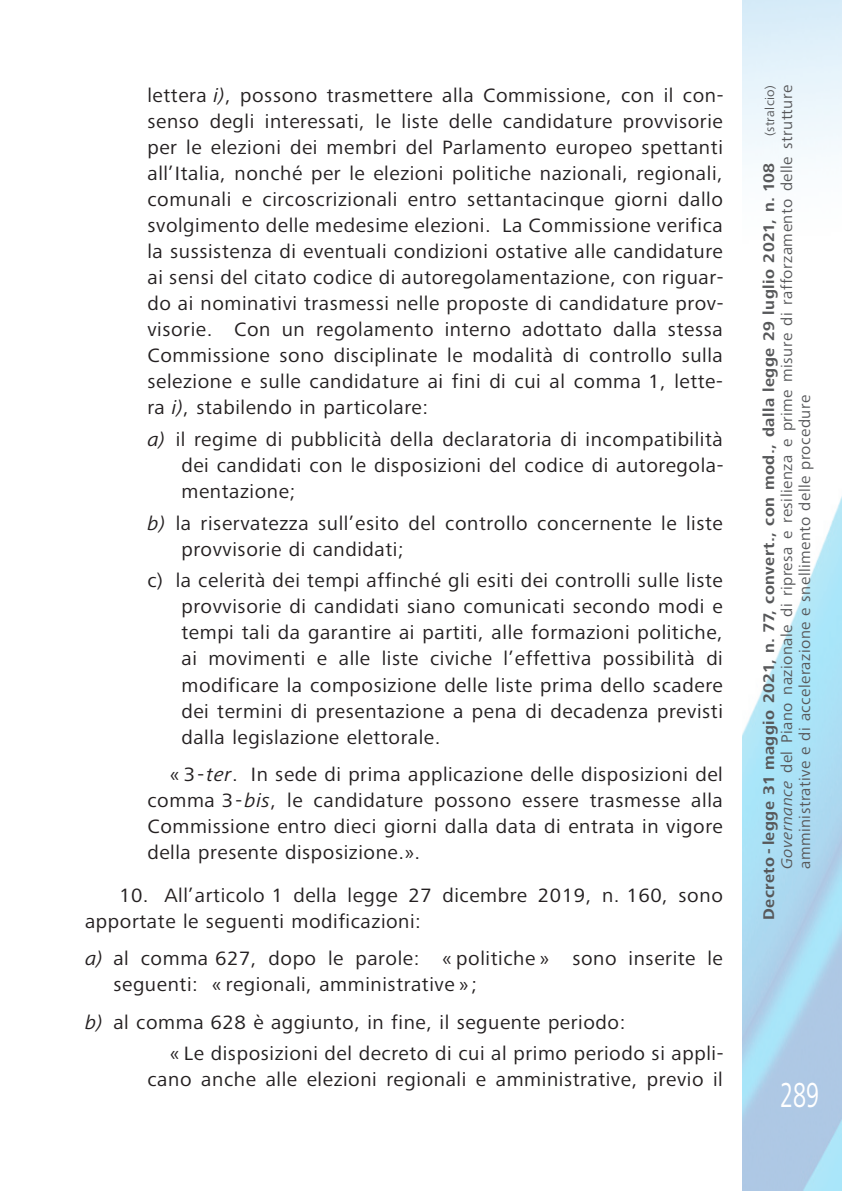
<style>
.page{position:relative;width:842px;height:1191px;background:#fff}
.page>*{position:absolute;margin:0;border:0;box-sizing:border-box;transform-origin:0 0}
.t1{font:36px "Frutiger Next Pro";color:#fff;scale:.67 1}
.t2{font:20px/26px "Frutiger Next Pro";letter-spacing:.025em;color:#231f20;text-align:justify;scale:1.05 1}
.t3{font:16px/18px "Frutiger Next Pro";letter-spacing:.025em;color:#57585a;scale:1.05 1}
.t4{font:700 16px "Frutiger Next Pro";letter-spacing:.03em;color:#57585a;scale:1.05 1}
.t5{font:13px "Frutiger Next Pro";letter-spacing:.025em;color:#57585a;scale:1.05 1}
.s1{font-style:italic}
</style>
<div class="page">
<img style="left:743px;top:0;width:99px;height:1191px">
<p class="t2" style="left:147px;top:84px;width:550px">lettera <span class="s1">i)</span>, possono trasmettere alla Commissione, con il con&shy;senso degli interessati, le liste delle candidature provvisorie per le elezioni dei membri del Parlamento europeo spettanti all’Italia, nonché per le elezioni politiche nazionali, regionali, comunali e circoscrizionali entro settantacinque giorni dallo svolgimento delle medesime elezioni. La Commissione verifica la sussistenza di eventuali condizioni ostative alle candidature ai sensi del citato codice di autoregolamentazione, con riguar&shy;do ai nominativi trasmessi nelle proposte di candidature prov&shy;visorie. Con un regolamento interno adottato dalla stessa Commissione sono disciplinate le modalità di controllo sulla selezione e sulle candidature ai fini di cui al comma 1, lette&shy;ra <span class="s1">i)</span>, stabilendo in particolare:</p>
<p class="t2" style="left:181px;top:428px;width:518px;text-indent:-34px"><span class="s1">a)</span> il regime di pubblicità della declaratoria di incompatibilità dei candidati con le disposizioni del codice di autoregola&shy;mentazione;</p>
<p class="t2" style="left:181px;top:512px;width:517px;text-indent:-34px"><span class="s1">b)</span> la riservatezza sull’esito del controllo concernente le liste provvisorie di candidati;</p>
<p class="t2" style="left:181px;top:569px;width:517px;text-indent:-34px">c) la celerità dei tempi affinché gli esiti dei controlli sulle liste provvisorie di candidati siano comunicati secondo modi e tempi tali da garantire ai partiti, alle formazioni politiche, ai movimenti e alle liste civiche l’effettiva possibilità di modificare la composizione delle liste prima dello scadere dei termini di presentazione a pena di decadenza previsti dalla legislazione elettorale.</p>
<p class="t2" style="left:147px;top:763px;width:550px;text-indent:23px">« 3-<span class="s1">ter</span>. In sede di prima applicazione delle disposizioni del comma 3-<span class="s1">bis</span>, le candidature possono essere trasmesse alla Commissione entro dieci giorni dalla data di entrata in vigore della presente disposizione.».</p>
<p class="t2" style="left:85px;top:884px;width:609px;text-indent:34px">10. All’articolo 1 della legge 27 dicembre 2019, n. 160, sono apportate le seguenti modificazioni:</p>
<p class="t2" style="left:113px;top:947px;width:582px;text-indent:-28px"><span class="s1">a)</span> al comma 627, dopo le parole: « politiche » sono inserite le seguenti: « regionali, amministrative »;</p>
<p class="t2" style="left:85px;top:1010px;width:516px"><span class="s1">b)</span> al comma 628 è aggiunto, in fine, il seguente periodo:</p>
<p class="t2" style="left:147px;top:1042px;width:550px;text-align:right">« Le disposizioni del decreto di cui al primo periodo si appli&shy;cano anche alle elezioni regionali e amministrative, previo il</p>
<p class="t5" style="left:765px;top:136px;width:50px;rotate:-90deg">(stralcio)</p>
<p class="t3" style="left:779px;top:869px;width:748px;rotate:-90deg"><span class="s1">Governance</span> del Piano nazionale di ripresa e resilienza e prime misure di rafforzamento delle strutture amministrative e di accelerazione e snellimento delle procedure</p>
<p class="t4" style="left:763px;top:920px;width:722px;rotate:-90deg">Decreto- legge 31 maggio 2021, n. 77, convert., con mod., dalla legge 29 luglio 2021, n. 108</p>
<p class="t1" style="left:780px;top:1081px;width:60px">289</p>
</div>
